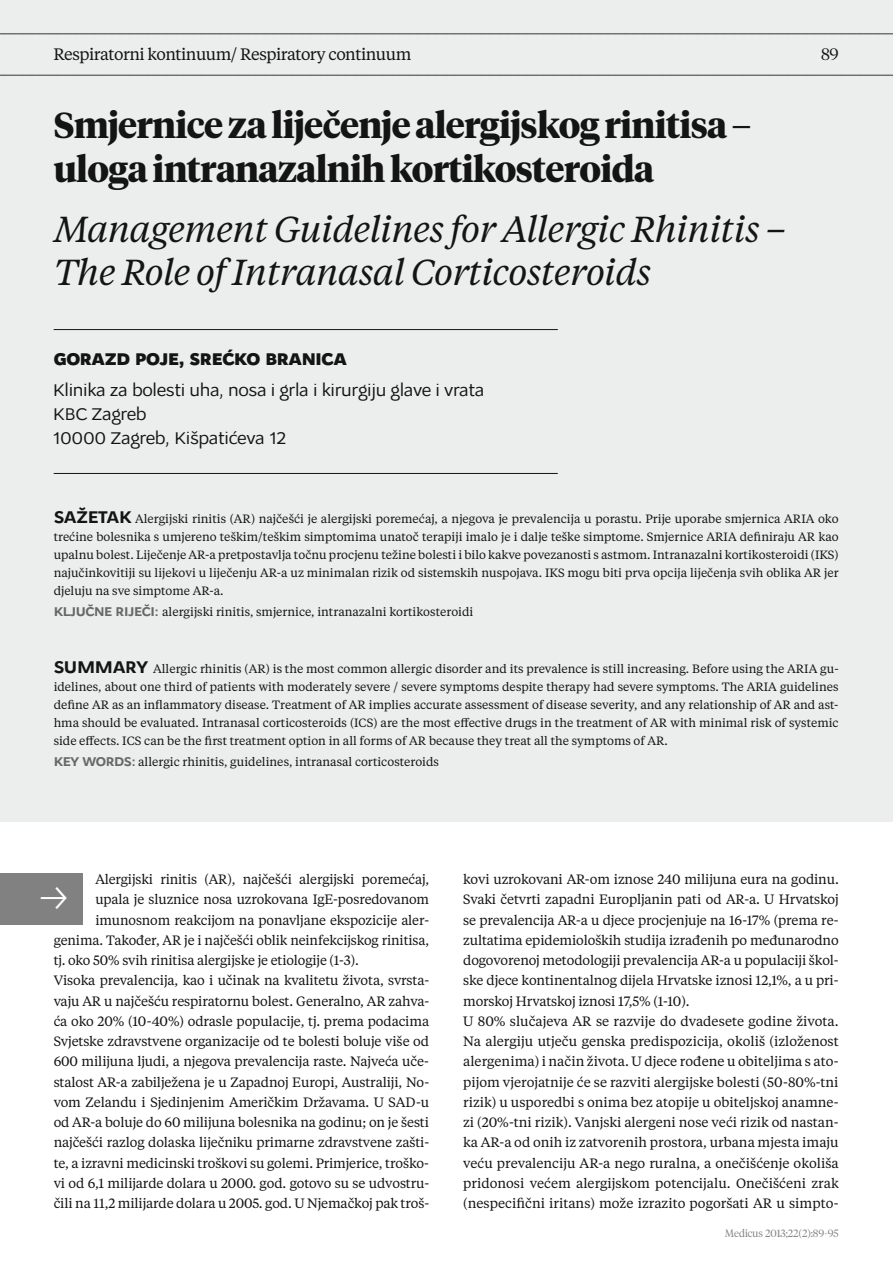
<style>
.page{position:relative;width:893px;height:1262px;background:#fff}
.page>*{position:absolute;margin:0;border:0;box-sizing:border-box;transform-origin:0 0}
.t1{font:italic 36px/43.5px "Tiempos Headline";letter-spacing:-.02em;color:#131413}
.t2{font:700 36px/43.5px "Tiempos Headline";letter-spacing:-.02em;color:#131413}
.t3{font:18px/24px "Osnova Pro";letter-spacing:-.02em;color:#131413}
.t4{font:800 18px "Osnova Pro";letter-spacing:-.02em;color:#131413}
.t5{font:16.5px "Tiempos Headline";letter-spacing:-.03em;color:#131413}
.t6{font:300 16.5px "Tiempos Headline";color:#131413}
.t7{font:13.5px/20.2px "Tiempos Headline";letter-spacing:-.01em;color:#131413}
.t8{font:12px/18px "Tiempos Headline";color:#131413;text-align:justify}
.t9{font:300 10.5px "Tiempos Headline";color:#818181}
.s1{font-family:"Osnova Pro";font-weight:700;font-size:18px}
.s2{font-family:"Osnova Pro";font-weight:700;font-size:13.5px;color:#686867}
</style>
<div class="page">
<div style="left:0;top:0;width:893px;height:821px;background:#eceded"></div>
<hr style="left:54px;top:329px;width:504px;height:1px;background:#131413">
<hr style="left:54px;top:473px;width:504px;height:1px;background:#131413">
<div style="left:0;top:873px;width:83px;height:52px;background:#818181"></div>
<svg style="left:0;top:75px;width:893px;height:1px"></svg>
<svg style="left:0;top:34px;width:893px;height:1px"></svg>
<p class="t5" style="left:53px;top:47px;width:359px">Respiratorni kontinuum/ Respiratory continuum</p>
<p class="t6" style="left:821px;top:47px;width:19px">89</p>
<h1 class="t2" style="left:54px;top:106px;width:699px">Smjernice za liječenje alergijskog rinitisa – uloga intranazalnih kortikosteroida</h1>
<h1 class="t1" style="left:54px;top:210px;width:734px">Management Guidelines for Allergic Rhinitis –<br>The Role of Intranasal Corticosteroids</h1>
<h2 class="t4" style="left:54px;top:352px;width:295px">GORAZD POJE, SREĆKO BRANICA</h2>
<h2 class="t3" style="left:53px;top:380px;width:433px">Klinika za bolesti uha, nosa i grla i kirurgiju glave i vrata<br>KBC Zagreb<br>10000 Zagreb, Kišpatićeva 12</h2>
<p class="t8" style="left:54px;top:511px;width:786px"><span class="s1">SAŽETAK</span> Alergijski rinitis (AR) najčešći je alergijski poremećaj, a njegova je prevalencija u porastu. Prije uporabe smjernica ARIA oko trećine bolesnika s umjereno teškim/teškim simptomima unatoč terapiji imalo je i dalje teške simptome. Smjernice ARIA definiraju AR kao upalnu bolest. Liječenje AR-a pretpostavlja točnu procjenu težine bolesti i bilo kakve povezanosti s astmom. Intranazalni kortikosteroidi (IKS) najučinkovitiji su lijekovi u liječenju AR-a uz minimalan rizik od sistemskih nuspojava. IKS mogu biti prva opcija liječenja svih oblika AR jer djeluju na sve simptome AR-a.</p>
<p class="t8" style="left:54px;top:604px;width:421px"><span class="s2">KLJUČNE RIJEČI:</span> alergijski rinitis, smjernice, intranazalni kortikosteroidi</p>
<p class="t8" style="left:54px;top:661px;width:786px"><span class="s1">SUMMARY</span> Allergic rhinitis (AR) is the most common allergic disorder and its prevalence is still increasing. Before using the ARIA gu&shy;idelines, about one third of patients with moderately severe / severe symptoms despite therapy had severe symptoms. The ARIA guidelines define AR as an inflammatory disease. Treatment of AR implies accurate assessment of disease severity, and any relationship of AR and ast&shy;hma should be evaluated. Intranasal corticosteroids (ICS) are the most effective drugs in the treatment of AR with minimal risk of systemic side effects. ICS can be the first treatment option in all forms of AR because they treat all the symptoms of AR.</p>
<p class="t8" style="left:54px;top:754px;width:387px"><span class="s2">KEY WORDS:</span> allergic rhinitis, guidelines, intranasal corticosteroids</p>
<p class="t7" style="left:95px;top:870px;width:335px">Alergijski rinitis (AR), najčešći alergijski poremećaj,</p>
<p class="t7" style="left:95px;top:890px;width:335px">upala je sluznice nosa uzrokovana IgE-posredovanom</p>
<p class="t7" style="left:95px;top:910px;width:335px">imunosnom reakcijom na ponavljane ekspozicije aler-</p>
<p class="t7" style="left:54px;top:931px;width:377px">genima. Također, AR je i najčešći oblik neinfekcijskog rinitisa,</p>
<p class="t7" style="left:54px;top:951px;width:307px">tj. oko 50% svih rinitisa alergijske je etiologije (1-3).</p>
<p class="t7" style="left:54px;top:971px;width:377px">Visoka prevalencija, kao i učinak na kvalitetu života, svrsta-</p>
<p class="t7" style="left:54px;top:991px;width:377px">vaju AR u najčešću respiratornu bolest. Generalno, AR zahva-</p>
<p class="t7" style="left:54px;top:1012px;width:377px">ća oko 20% (10-40%) odrasle populacije, tj. prema podacima</p>
<p class="t7" style="left:54px;top:1032px;width:377px">Svjetske zdravstvene organizacije od te bolesti boluje više od</p>
<p class="t7" style="left:54px;top:1052px;width:377px">600 milijuna ljudi, a njegova prevalencija raste. Najveća uče-</p>
<p class="t7" style="left:54px;top:1072px;width:377px">stalost AR-a zabilježena je u Zapadnoj Europi, Australiji, No-</p>
<p class="t7" style="left:54px;top:1093px;width:377px">vom Zelandu i Sjedinjenim Američkim Državama. U SAD-u</p>
<p class="t7" style="left:54px;top:1113px;width:377px">od AR-a boluje do 60 milijuna bolesnika na godinu; on je šesti</p>
<p class="t7" style="left:54px;top:1133px;width:377px">najčešći razlog dolaska liječniku primarne zdravstvene zašti-</p>
<p class="t7" style="left:54px;top:1153px;width:377px">te, a izravni medicinski troškovi su golemi. Primjerice, troško-</p>
<p class="t7" style="left:54px;top:1174px;width:377px">vi od 6,1 milijarde dolara u 2000. god. gotovo su se udvostru-</p>
<p class="t7" style="left:54px;top:1194px;width:377px">čili na 11,2 milijarde dolara u 2005. god. U Njemačkoj pak troš-</p>
<p class="t7" style="left:463px;top:870px;width:377px">kovi uzrokovani AR-om iznose 240 milijuna eura na godinu.<br>Svaki četvrti zapadni Europljanin pati od AR-a. U Hrvatskoj se prevalencija AR-a u djece procjenjuje na 16-17% (prema re&shy;zultatima epidemioloških studija izrađenih po međunarodno dogovorenoj metodologiji prevalencija AR-a u populaciji škol&shy;ske djece kontinentalnog dijela Hrvatske iznosi 12,1%, a u pri&shy;morskoj Hrvatskoj iznosi 17,5% (1-10).<br>U 80% slučajeva AR se razvije do dvadesete godine života.<br>Na alergiju utječu genska predispozicija, okoliš (izloženost alergenima) i način života. U djece rođene u obiteljima s ato&shy;pijom vjerojatnije će se razviti alergijske bolesti (50-80%-tni rizik) u usporedbi s onima bez atopije u obiteljskoj anamne&shy;zi (20%-tni rizik). Vanjski alergeni nose veći rizik od nastan&shy;ka AR-a od onih iz zatvorenih prostora, urbana mjesta imaju veću prevalenciju AR-a nego ruralna, a onečišćenje okoliša pridonosi većem alergijskom potencijalu. Onečišćeni zrak (nespecifični iritans) može izrazito pogoršati AR u simpto-</p>
<p class="t9" style="left:725px;top:1229px;width:115px">Medicus 2013;22(2):89-95</p>
</div>
